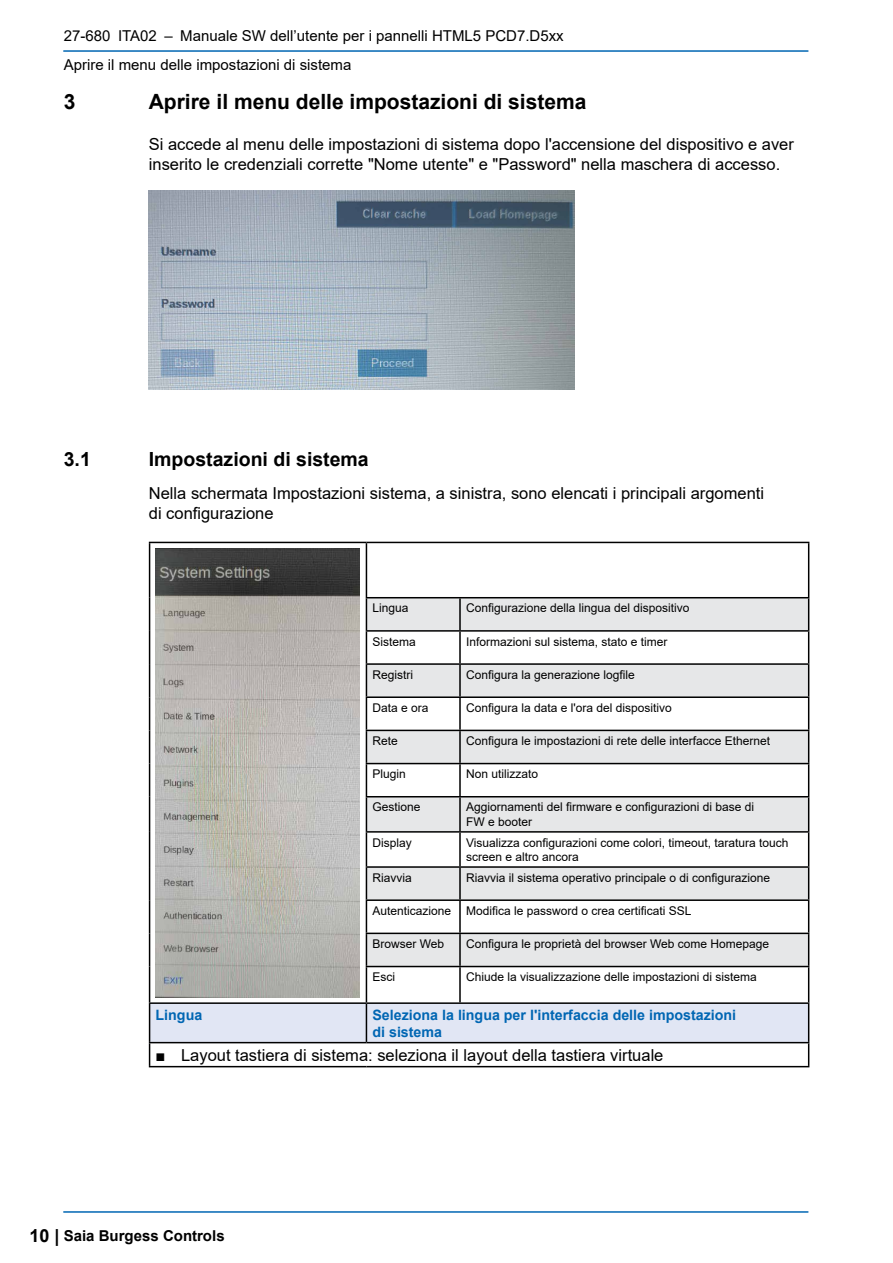
<style>
.page{position:relative;width:893px;height:1263px;background:#fff}
.page>*{position:absolute;margin:0;border:0;box-sizing:border-box;transform-origin:0 0}
.Ueberschrift_1{font:700 21px "Arial";color:#000}
.Ueberschrift_2{font:700 19.5px "Arial";color:#000}
.Fliesstext_4mm{font:16.5px/19.8px "Arial";color:#000}
.t1{font:15px/29.7px "Arial";color:#000}
.t2{font:700 15px "Arial";color:#000}
.TextTabelle_Kopfzeil{font:700 14.25px/17.1px "Arial";color:#0066b3}
.TextTabelle_8Pt_-_li{font:12px/14.4px "Arial";color:#000}
.s1{font-size:18px}
</style>
<div class="page">
<hr style="left:64px;top:1211px;width:744px;height:2px;background:#0066b3">
<hr style="left:64px;top:50px;width:744px;height:2px;background:#0066b3">
<img style="left:149px;top:190px;width:425px;height:199px">
<svg style="left:150px;top:543px;width:658px;height:459px"></svg>
<svg style="left:367px;top:598px;width:441px;height:368px;fill:#e6e7e8"></svg>
<hr style="left:149px;top:542px;width:217px;height:1px;background:#000">
<hr style="left:149px;top:543px;width:1px;height:55px;background:#000">
<hr style="left:366px;top:542px;width:94px;height:1px;background:#000">
<hr style="left:366px;top:543px;width:1px;height:54px;background:#000">
<hr style="left:460px;top:542px;width:349px;height:1px;background:#000">
<hr style="left:808px;top:543px;width:1px;height:54px;background:#000">
<hr style="left:149px;top:598px;width:1px;height:33px;background:#000">
<hr style="left:366px;top:597px;width:94px;height:1px;background:#000">
<hr style="left:366px;top:598px;width:1px;height:32px;background:#000">
<hr style="left:460px;top:597px;width:349px;height:1px;background:#000">
<hr style="left:459px;top:598px;width:2px;height:32px;background:#000">
<hr style="left:808px;top:598px;width:1px;height:32px;background:#000">
<hr style="left:149px;top:631px;width:1px;height:33px;background:#000">
<hr style="left:366px;top:630px;width:94px;height:2px;background:#000">
<hr style="left:366px;top:632px;width:1px;height:31px;background:#000">
<hr style="left:460px;top:630px;width:349px;height:2px;background:#000">
<hr style="left:459px;top:632px;width:2px;height:31px;background:#000">
<hr style="left:808px;top:632px;width:1px;height:31px;background:#000">
<hr style="left:149px;top:664px;width:1px;height:33px;background:#000">
<hr style="left:366px;top:663px;width:94px;height:2px;background:#000">
<hr style="left:366px;top:665px;width:1px;height:31px;background:#000">
<hr style="left:460px;top:663px;width:349px;height:2px;background:#000">
<hr style="left:459px;top:665px;width:2px;height:31px;background:#000">
<hr style="left:808px;top:665px;width:1px;height:31px;background:#000">
<hr style="left:149px;top:697px;width:1px;height:33px;background:#000">
<hr style="left:366px;top:696px;width:94px;height:2px;background:#000">
<hr style="left:366px;top:698px;width:1px;height:32px;background:#000">
<hr style="left:460px;top:696px;width:349px;height:2px;background:#000">
<hr style="left:459px;top:698px;width:2px;height:32px;background:#000">
<hr style="left:808px;top:698px;width:1px;height:32px;background:#000">
<hr style="left:149px;top:730px;width:1px;height:33px;background:#000">
<hr style="left:366px;top:730px;width:94px;height:1px;background:#000">
<hr style="left:366px;top:731px;width:1px;height:32px;background:#000">
<hr style="left:460px;top:730px;width:349px;height:1px;background:#000">
<hr style="left:459px;top:731px;width:2px;height:32px;background:#000">
<hr style="left:808px;top:731px;width:1px;height:32px;background:#000">
<hr style="left:149px;top:763px;width:1px;height:34px;background:#000">
<hr style="left:366px;top:763px;width:94px;height:1px;background:#000">
<hr style="left:366px;top:764px;width:1px;height:32px;background:#000">
<hr style="left:460px;top:763px;width:349px;height:1px;background:#000">
<hr style="left:459px;top:764px;width:2px;height:32px;background:#000">
<hr style="left:808px;top:764px;width:1px;height:32px;background:#000">
<hr style="left:149px;top:797px;width:1px;height:35px;background:#000">
<hr style="left:366px;top:796px;width:94px;height:1px;background:#000">
<hr style="left:366px;top:797px;width:1px;height:34px;background:#000">
<hr style="left:460px;top:796px;width:349px;height:1px;background:#000">
<hr style="left:459px;top:797px;width:2px;height:34px;background:#000">
<hr style="left:808px;top:797px;width:1px;height:34px;background:#000">
<hr style="left:149px;top:832px;width:1px;height:35px;background:#000">
<hr style="left:366px;top:831px;width:94px;height:2px;background:#000">
<hr style="left:366px;top:833px;width:1px;height:33px;background:#000">
<hr style="left:460px;top:831px;width:349px;height:2px;background:#000">
<hr style="left:459px;top:833px;width:2px;height:33px;background:#000">
<hr style="left:808px;top:833px;width:1px;height:33px;background:#000">
<hr style="left:149px;top:867px;width:1px;height:33px;background:#000">
<hr style="left:366px;top:866px;width:94px;height:2px;background:#000">
<hr style="left:366px;top:868px;width:1px;height:31px;background:#000">
<hr style="left:460px;top:866px;width:349px;height:2px;background:#000">
<hr style="left:459px;top:868px;width:2px;height:31px;background:#000">
<hr style="left:808px;top:868px;width:1px;height:31px;background:#000">
<hr style="left:149px;top:900px;width:1px;height:33px;background:#000">
<hr style="left:366px;top:899px;width:94px;height:2px;background:#000">
<hr style="left:366px;top:901px;width:1px;height:31px;background:#000">
<hr style="left:460px;top:899px;width:349px;height:2px;background:#000">
<hr style="left:459px;top:901px;width:2px;height:31px;background:#000">
<hr style="left:808px;top:901px;width:1px;height:31px;background:#000">
<hr style="left:149px;top:933px;width:1px;height:33px;background:#000">
<hr style="left:366px;top:932px;width:94px;height:2px;background:#000">
<hr style="left:366px;top:934px;width:1px;height:32px;background:#000">
<hr style="left:460px;top:932px;width:349px;height:2px;background:#000">
<hr style="left:459px;top:934px;width:2px;height:32px;background:#000">
<hr style="left:808px;top:934px;width:1px;height:32px;background:#000">
<hr style="left:149px;top:966px;width:1px;height:36px;background:#000">
<hr style="left:366px;top:966px;width:94px;height:1px;background:#000">
<hr style="left:366px;top:967px;width:1px;height:35px;background:#000">
<hr style="left:460px;top:966px;width:349px;height:1px;background:#000">
<hr style="left:459px;top:967px;width:2px;height:35px;background:#000">
<hr style="left:808px;top:967px;width:1px;height:35px;background:#000">
<hr style="left:149px;top:1002px;width:217px;height:2px;background:#000">
<hr style="left:366px;top:1002px;width:94px;height:2px;background:#000">
<hr style="left:460px;top:1002px;width:349px;height:2px;background:#000">
<svg style="left:149px;top:1003px;width:660px;height:63px"></svg>
<hr style="left:149px;top:1066px;width:217px;height:1px;background:#000">
<hr style="left:366px;top:1066px;width:94px;height:1px;background:#000">
<hr style="left:460px;top:1066px;width:349px;height:1px;background:#000">
<img style="left:156px;top:548px;width:204px;height:449px">
<p class="t1" style="left:64px;top:20px;width:501px">27-680 ITA02 – Manuale SW dell’utente per i pannelli HTML5 PCD7.D5xx<br>Aprire il menu delle impostazioni di sistema</p>
<p class="Ueberschrift_1" style="left:64px;top:87px;width:13px">3</p>
<p class="Ueberschrift_1" style="left:149px;top:87px;width:439px">Aprire il menu delle impostazioni di sistema</p>
<p class="Fliesstext_4mm" style="left:149px;top:134px;width:647px">Si accede al menu delle impostazioni di sistema dopo l'accensione del dispositivo e aver inserito le credenziali corrette "Nome utente" e "Password" nella maschera di accesso.</p>
<p class="Ueberschrift_2" style="left:64px;top:446px;width:29px">3.1</p>
<p class="Ueberschrift_2" style="left:149px;top:446px;width:221px">Impostazioni di sistema</p>
<p class="Fliesstext_4mm" style="left:149px;top:483px;width:617px">Nella schermata Impostazioni sistema, a sinistra, sono elencati i principali argomenti di configurazione</p>
<p class="TextTabelle_8Pt_-_li" style="left:372px;top:601px;width:38px">Lingua</p>
<p class="TextTabelle_8Pt_-_li" style="left:466px;top:601px;width:225px">Configurazione della lingua del dispositivo</p>
<p class="TextTabelle_8Pt_-_li" style="left:372px;top:634px;width:45px">Sistema</p>
<p class="TextTabelle_8Pt_-_li" style="left:466px;top:634px;width:203px">Informazioni sul sistema, stato e timer</p>
<p class="TextTabelle_8Pt_-_li" style="left:372px;top:667px;width:42px">Registri</p>
<p class="TextTabelle_8Pt_-_li" style="left:466px;top:667px;width:170px">Configura la generazione logfile</p>
<p class="TextTabelle_8Pt_-_li" style="left:372px;top:700px;width:58px">Data e ora</p>
<p class="TextTabelle_8Pt_-_li" style="left:466px;top:700px;width:207px">Configura la data e l'ora del dispositivo</p>
<p class="TextTabelle_8Pt_-_li" style="left:372px;top:734px;width:27px">Rete</p>
<p class="TextTabelle_8Pt_-_li" style="left:466px;top:734px;width:306px">Configura le impostazioni di rete delle interfacce Ethernet</p>
<p class="TextTabelle_8Pt_-_li" style="left:372px;top:767px;width:35px">Plugin</p>
<p class="TextTabelle_8Pt_-_li" style="left:466px;top:767px;width:74px">Non utilizzato</p>
<p class="TextTabelle_8Pt_-_li" style="left:372px;top:800px;width:50px">Gestione</p>
<p class="TextTabelle_8Pt_-_li" style="left:466px;top:800px;width:290px">Aggiornamenti del firmware e configurazioni di base di<br>FW e booter</p>
<p class="TextTabelle_8Pt_-_li" style="left:372px;top:835px;width:41px">Display</p>
<p class="TextTabelle_8Pt_-_li" style="left:466px;top:835px;width:324px">Visualizza configurazioni come colori, timeout, taratura touch screen e altro ancora</p>
<p class="TextTabelle_8Pt_-_li" style="left:372px;top:870px;width:41px">Riavvia</p>
<p class="TextTabelle_8Pt_-_li" style="left:466px;top:870px;width:306px">Riavvia il sistema operativo principale o di configurazione</p>
<p class="TextTabelle_8Pt_-_li" style="left:372px;top:903px;width:80px">Autenticazione</p>
<p class="TextTabelle_8Pt_-_li" style="left:466px;top:903px;width:227px">Modifica le password o crea certificati SSL</p>
<p class="TextTabelle_8Pt_-_li" style="left:372px;top:936px;width:73px">Browser Web</p>
<p class="TextTabelle_8Pt_-_li" style="left:466px;top:936px;width:305px">Configura le proprietà del browser Web come Homepage</p>
<p class="TextTabelle_8Pt_-_li" style="left:372px;top:970px;width:24px">Esci</p>
<p class="TextTabelle_8Pt_-_li" style="left:466px;top:970px;width:292px">Chiude la visualizzazione delle impostazioni di sistema</p>
<p class="TextTabelle_Kopfzeil" style="left:156px;top:1006px;width:48px">Lingua</p>
<p class="TextTabelle_Kopfzeil" style="left:372px;top:1006px;width:365px">Seleziona la lingua per l'interfaccia delle impostazioni di sistema</p>
<p class="Fliesstext_4mm" style="left:156px;top:1045px;width:509px">■ Layout tastiera di sistema: seleziona il layout della tastiera virtuale</p>
<p class="t2" style="left:29px;top:1225px;width:197px"><span class="s1">10 |</span> Saia Burgess Controls</p>
</div>
